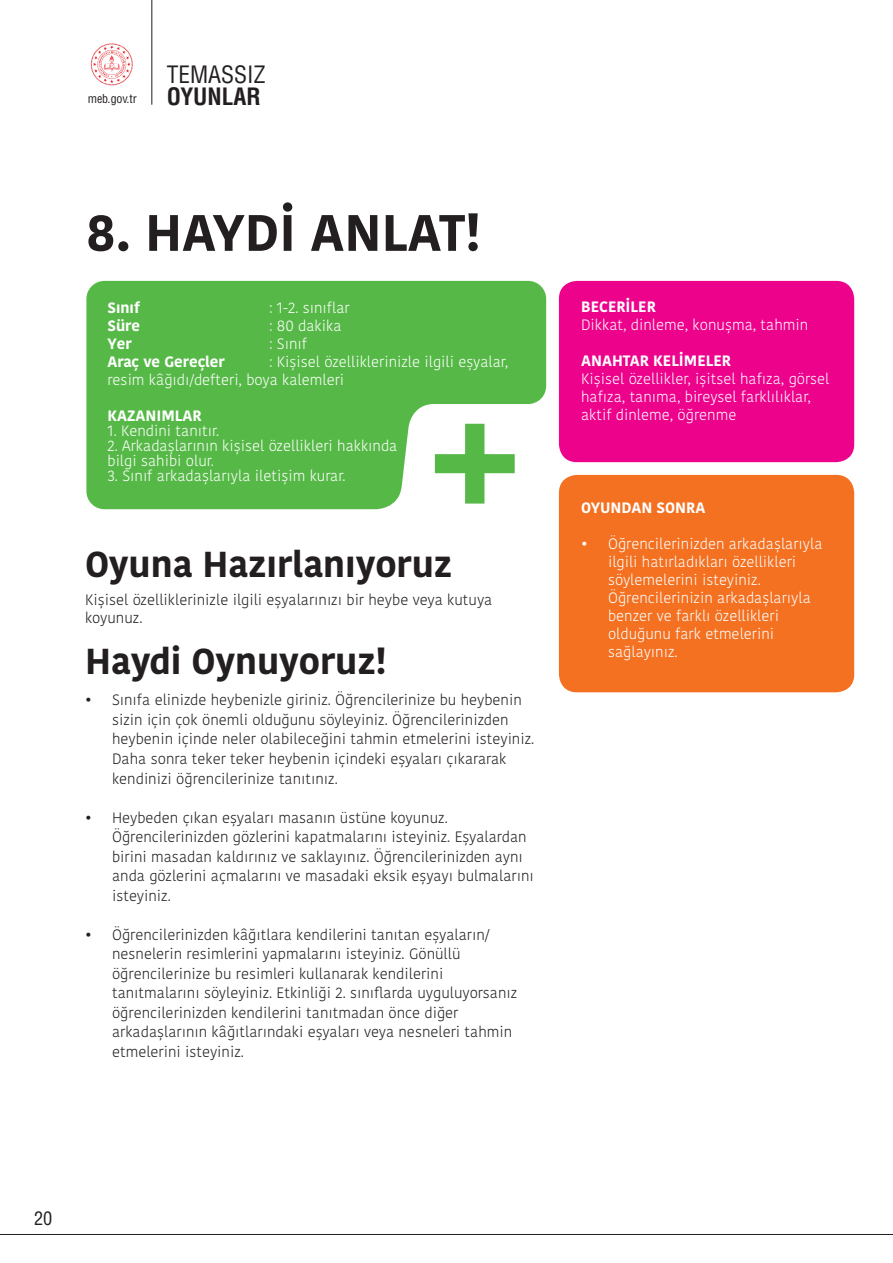
<style>
.page{position:relative;width:893px;height:1263px;background:#fff}
.page>*{position:absolute;margin:0;border:0;box-sizing:border-box;transform-origin:0 0}
.t1{font:700 51px "Kohinoor Bangla";color:#231f20}
.t2{font:700 36px "Kohinoor Bangla";color:#231f20}
.t3{font:23.4px "Helvetica Cond Normal Tr";color:#231f20}
.t4{font:23.4px "Helvetica Cond Bold Tr";color:#231f20}
.t5{font:18.3px "Helvetica Cond Normal Tr";color:#231f20}
.t6{font:300 15px/19.5px "Kohinoor Bangla";color:#231f20}
.t7{font:300 15px/18px "Kohinoor Bangla";color:#fff}
.t8{font:700 15px "Kohinoor Bangla";color:#fff}
.t9{font:12px "Helvetica Cond Normal Tr";color:#231f20}
</style>
<div class="page">
<hr style="left:0;top:1234px;width:893px;height:1px;background:#231f20">
<hr style="left:152px;top:0;width:1px;height:104px;background:#231f20">
<svg style="left:91px;top:43px;width:42px;height:42px"></svg>
<div style="left:559px;top:475px;width:295px;height:217px;background:#f37121;border-radius:18px"></div>
<div style="left:559px;top:281px;width:295px;height:181px;background:#ed028c;border-radius:18px"></div>
<svg style="left:86px;top:281px;width:460px;height:228px;background:#65bf57"></svg>
<svg style="left:435px;top:424px;width:80px;height:80px"></svg>
<h3 class="t3" style="left:167px;top:60px;width:100px">TEMASSIZ</h3>
<p class="t9" style="left:88px;top:91px;width:51px">meb.gov.tr</p>
<h3 class="t4" style="left:167px;top:82px;width:96px">OYUNLAR</h3>
<h1 class="t1" style="left:86px;top:188px;width:397px">8. HAYDİ ANLAT!</h1>
<p class="t8" style="left:107px;top:294px;width:34px">Sınıf</p>
<p class="t7" style="left:269px;top:298px;width:82px">: 1-2. sınıflar</p>
<p class="t8" style="left:107px;top:312px;width:34px">Süre</p>
<p class="t7" style="left:269px;top:316px;width:74px">: 80 dakika</p>
<p class="t8" style="left:107px;top:330px;width:26px">Yer</p>
<p class="t7" style="left:269px;top:334px;width:39px">: Sınıf</p>
<p class="t8" style="left:107px;top:348px;width:119px">Araç ve Gereçler</p>
<p class="t7" style="left:107px;top:352px;width:402px;text-indent:162px">: Kişisel özelliklerinizle ilgili eşyalar, resim kâğıdı/defteri, boya kalemleri</p>
<p class="t8" style="left:107px;top:402px;width:96px">KAZANIMLAR</p>
<p class="t7" style="left:107px;top:421px;width:113px">1. Kendini tanıtır.</p>
<p class="t7" style="left:107px;top:438px;width:292px;line-height:15px">2. Arkadaşlarının kişisel özellikleri hakkında bilgi sahibi olur.</p>
<p class="t7" style="left:107px;top:466px;width:240px">3. Sınıf arkadaşlarıyla iletişim kurar.</p>
<h2 class="t2" style="left:85px;top:533px;width:369px">Oyuna Hazırlanıyoruz</h2>
<p class="t6" style="left:85px;top:590px;width:409px;line-height:18px">Kişisel özelliklerinizle ilgili eşyalarınızı bir heybe veya kutuya koyunuz.</p>
<h2 class="t2" style="left:85px;top:630px;width:303px">Haydi Oynuyoruz!</h2>
<p class="t6" style="left:112px;top:690px;width:424px;text-indent:-27px">• Sınıfa elinizde heybenizle giriniz. Öğrencilerinize bu heybenin sizin için çok önemli olduğunu söyleyiniz. Öğrencilerinizden heybenin içinde neler olabileceğini tahmin etmelerini isteyiniz.<br>Daha sonra teker teker heybenin içindeki eşyaları çıkararak kendinizi öğrencilerinize tanıtınız.</p>
<p class="t6" style="left:112px;top:807px;width:423px;text-indent:-27px">• Heybeden çıkan eşyaları masanın üstüne koyunuz.<br>Öğrencilerinizden gözlerini kapatmalarını isteyiniz. Eşyalardan birini masadan kaldırınız ve saklayınız. Öğrencilerinizden aynı anda gözlerini açmalarını ve masadaki eksik eşyayı bulmalarını isteyiniz.</p>
<p class="t6" style="left:112px;top:924px;width:407px;text-indent:-27px">• Öğrencilerinizden kâğıtlara kendilerini tanıtan eşyaların/ nesnelerin resimlerini yapmalarını isteyiniz. Gönüllü öğrencilerinize bu resimleri kullanarak kendilerini tanıtmalarını söyleyiniz. Etkinliği 2. sınıflarda uyguluyorsanız öğrencilerinizden kendilerini tanıtmadan önce diğer arkadaşlarının kâğıtlarındaki eşyaları veya nesneleri tahmin etmelerini isteyiniz.</p>
<p class="t8" style="left:581px;top:293px;width:76px">BECERİLER</p>
<p class="t7" style="left:581px;top:315px;width:229px">Dikkat, dinleme, konuşma, tahmin</p>
<p class="t8" style="left:581px;top:347px;width:152px">ANAHTAR KELİMELER</p>
<p class="t7" style="left:581px;top:369px;width:250px">Kişisel özellikler, işitsel hafıza, görsel hafıza, tanıma, bireysel farklılıklar, aktif dinleme, öğrenme</p>
<p class="t8" style="left:581px;top:495px;width:126px">OYUNDAN SONRA</p>
<p class="t7" style="left:608px;top:535px;width:216px;text-indent:-27px">• Öğrencilerinizden arkadaşlarıyla ilgili hatırladıkları özellikleri söylemelerini isteyiniz.<br>Öğrencilerinizin arkadaşlarıyla benzer ve farklı özellikleri olduğunu fark etmelerini sağlayınız.</p>
<p class="t5" style="left:34px;top:1207px;width:20px">20</p>
</div>
